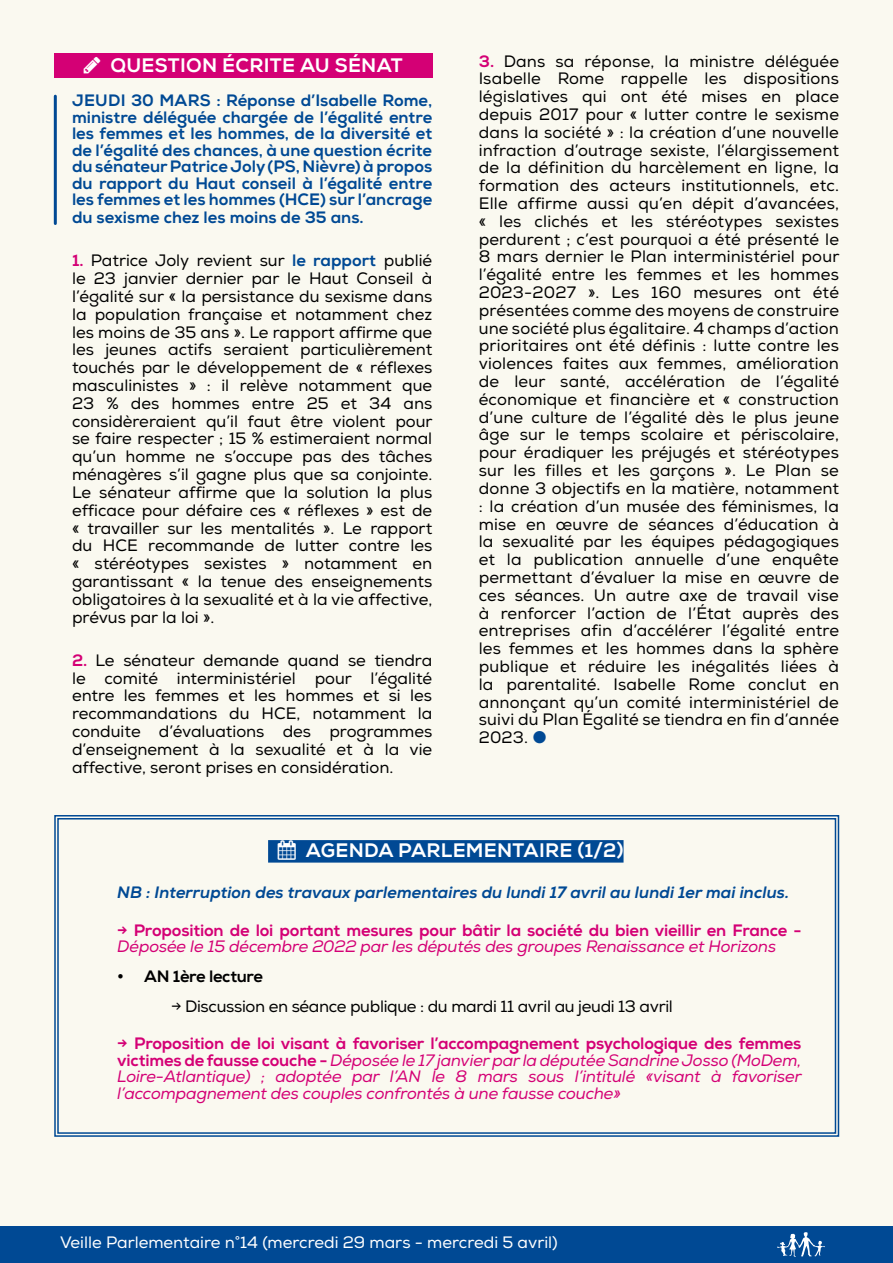
<style>
.page{position:relative;width:893px;height:1263px;background:#faf9f0}
.page>*{position:absolute;margin:0;border:0;box-sizing:border-box;transform-origin:0 0}
.t1{font:800 19.5px "Nexa";letter-spacing:.015em;color:#fff}
.t2{font:16.5px/17.9px "Nexa";color:#000;text-align:justify}
.t3{font:italic 16.5px/16.5px "Nexa";letter-spacing:-.01em;color:#d40075;text-align:justify}
.t4{font:800 16.5px/16.6px "Nexa";color:#004994;text-align:justify}
.t5{font:italic 800 16.5px "Nexa";color:#004994}
.t6{font:800 16.5px "Nexa";letter-spacing:-.01em;color:#d40075}
.t7{font:16.5px "Nexa";letter-spacing:-.02em;color:#000}
.t8{font:16.5px "Nexa";color:#fff}
.t9{font:800 16.5px "Nexa";letter-spacing:-.02em;color:#000}
.s1{font-weight:800;color:#d40075}
.s2{font-weight:800;color:#004994}
.s3{font-family:"Meta OT";color:#004994}
.s4{font-weight:800;font-style:normal}
</style>
<div class="page">
<div style="left:0;top:1225px;width:893px;height:38px;background:#004994"></div>
<svg style="left:777px;top:1232px;width:48px;height:25px"></svg>
<div style="left:54px;top:53px;width:378px;height:25px;background:#d40075"></div>
<hr style="left:54px;top:96px;width:3px;height:128px;background:#004994">
<svg style="left:54px;top:815px;width:786px;height:322px"></svg>
<div style="left:268px;top:840px;width:355px;height:22px;background:#004994"></div>
<p class="t1" style="left:110px;top:53px;width:294px">QUESTION ÉCRITE AU SÉNAT</p>
<p class="t4" style="left:72px;top:92px;width:362px">JEUDI 30 MARS : Réponse d’Isabelle Rome, ministre déléguée chargée de l’égalité entre les femmes et les hommes, de la diversité et de l’égalité des chances, à une question écrite du sénateur Patrice Joly (PS, Nièvre) à propos du rapport du Haut conseil à l’égalité entre les femmes et les hommes (HCE) sur l’ancrage du sexisme chez les moins de 35 ans.</p>
<p class="t2" style="left:72px;top:252px;width:362px"><span class="s1">1.</span> Patrice Joly revient sur <span class="s2">le rapport</span> publié le 23 janvier dernier par le Haut Conseil à l’égalité sur « la persistance du sexisme dans la population française et notamment chez les moins de 35 ans ». Le rapport affirme que les jeunes actifs seraient particulièrement touchés par le développement de « réflexes masculinistes » : il relève notamment que 23 % des hommes entre 25 et 34 ans considèreraient qu’il faut être violent pour se faire respecter ; 15 % estimeraient normal qu’un homme ne s’occupe pas des tâches ménagères s’il gagne plus que sa conjointe.<br>Le sénateur affirme que la solution la plus efficace pour défaire ces « réflexes » est de « travailler sur les mentalités ». Le rapport du HCE recommande de lutter contre les « stéréotypes sexistes » notamment en garantissant « la tenue des enseignements obligatoires à la sexualité et à la vie affective, prévus par la loi ».</p>
<p class="t2" style="left:72px;top:651px;width:362px"><span class="s1">2.</span> Le sénateur demande quand se tiendra le comité interministériel pour l’égalité entre les femmes et les hommes et si les recommandations du HCE, notamment la conduite d’évaluations des programmes d’enseignement à la sexualité et à la vie affective, seront prises en considération.</p>
<p class="t2" style="left:479px;top:52px;width:362px"><span class="s1">3.</span> Dans sa réponse, la ministre déléguée Isabelle Rome rappelle les dispositions législatives qui ont été mises en place depuis 2017 pour « lutter contre le sexisme dans la société » : la création d’une nouvelle infraction d’outrage sexiste, l’élargissement de la définition du harcèlement en ligne, la formation des acteurs institutionnels, etc.<br>Elle affirme aussi qu’en dépit d’avancées, « les clichés et les stéréotypes sexistes perdurent ; c’est pourquoi a été présenté le 8 mars dernier le Plan interministériel pour l’égalité entre les femmes et les hommes 2023-2027 ». Les 160 mesures ont été présentées comme des moyens de construire une société plus égalitaire. 4 champs d’action prioritaires ont été définis : lutte contre les violences faites aux femmes, amélioration de leur santé, accélération de l’égalité économique et financière et « construction d’une culture de l’égalité dès le plus jeune âge sur le temps scolaire et périscolaire, pour éradiquer les préjugés et stéréotypes sur les filles et les garçons ». Le Plan se donne 3 objectifs en la matière, notamment : la création d’un musée des féminismes, la mise en œuvre de séances d’éducation à la sexualité par les équipes pédagogiques et la publication annuelle d’une enquête permettant d’évaluer la mise en œuvre de ces séances. Un autre axe de travail vise à renforcer l’action de l’État auprès des entreprises afin d’accélérer l’égalité entre les femmes et les hommes dans la sphère publique et réduire les inégalités liées à la parentalité. Isabelle Rome conclut en annonçant qu’un comité interministériel de suivi du Plan Égalité se tiendra en fin d’année 2023. <span class="s3">●</span></p>
<p class="t1" style="left:278px;top:839px;width:347px">▲ AGENDA PARLEMENTAIRE (1/2)</p>
<p class="t5" style="left:117px;top:882px;width:673px">NB : Interruption des travaux parlementaires du lundi 17 avril au lundi 1er mai inclus.</p>
<p class="t6" style="left:117px;top:920px;width:686px">→ Proposition de loi portant mesures pour bâtir la société du bien vieillir en France -</p>
<p class="t3" style="left:117px;top:938px;width:661px">Déposée le 15 décembre 2022 par les députés des groupes Renaissance et Horizons</p>
<p class="t9" style="left:117px;top:966px;width:147px">• AN 1ère lecture</p>
<p class="t7" style="left:171px;top:996px;width:503px">→ Discussion en séance publique : du mardi 11 avril au jeudi 13 avril</p>
<p class="t3" style="left:117px;top:1035px;width:686px"><span class="s4">→ Proposition de loi visant à favoriser l’accompagnement psychologique des femmes victimes de fausse couche -</span> Déposée le 17 janvier par la députée Sandrine Josso (MoDem, Loire-Atlantique) ; adoptée par l’AN le 8 mars sous l’intitulé «visant à favoriser l’accompagnement des couples confrontés à une fausse couche»</p>
<p class="t8" style="left:60px;top:1233px;width:499px">Veille Parlementaire n°14 (mercredi 29 mars - mercredi 5 avril)</p>
</div>
